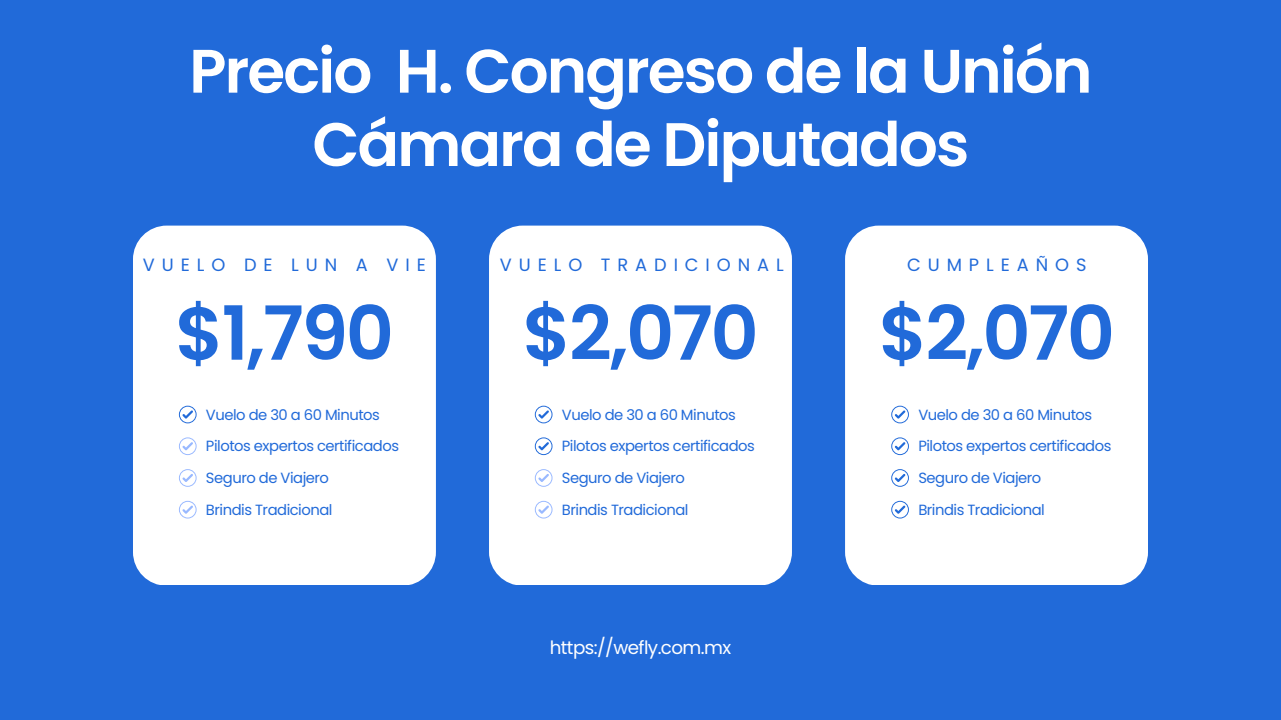
<style>
.page{position:relative;width:1281px;height:720px;background:#216ad9}
.page>*{position:absolute;margin:0;border:0;box-sizing:border-box;transform-origin:0 0}
.t1{font:600 74.62px "Poppins";letter-spacing:-.03em;color:#216ad9}
.t2{font:600 61.38px/73.4px "Poppins";letter-spacing:-.03em;color:#fff;text-align:center}
.t3{font:18.38px "Poppins";letter-spacing:-.03em;color:#fff}
.t4{font:17.75px "Poppins";letter-spacing:.39em;color:#216ad9}
.t5{font:14.75px "Poppins";letter-spacing:-.03em;color:#216ad9}
</style>
<div class="page">
<div style="left:133px;top:226px;width:303px;height:359px;background:#fff;border-radius:34px"></div>
<div style="left:489px;top:226px;width:303px;height:359px;background:#fff;border-radius:34px"></div>
<div style="left:845px;top:226px;width:303px;height:359px;background:#fff;border-radius:34px"></div>
<svg style="left:179px;top:406px;width:18px;height:17px"></svg>
<svg style="left:535px;top:406px;width:17px;height:17px"></svg>
<svg style="left:891px;top:406px;width:18px;height:17px"></svg>
<svg style="left:179px;top:437px;width:18px;height:18px"></svg>
<svg style="left:535px;top:437px;width:17px;height:18px"></svg>
<svg style="left:891px;top:437px;width:18px;height:18px"></svg>
<svg style="left:179px;top:469px;width:18px;height:18px"></svg>
<svg style="left:535px;top:469px;width:17px;height:18px"></svg>
<svg style="left:891px;top:469px;width:18px;height:18px"></svg>
<svg style="left:179px;top:501px;width:18px;height:18px"></svg>
<svg style="left:535px;top:501px;width:17px;height:18px"></svg>
<svg style="left:891px;top:501px;width:18px;height:18px"></svg>
<h2 class="t2" style="left:189px;top:34px;width:905px">Precio H. Congreso de la Unión<br>Cámara de Diputados</h2>
<h3 class="t4" style="left:143px;top:252px;width:284px">VUELO DE LUN A VIE</h3>
<h1 class="t4" style="left:500px;top:252px;width:285px">VUELO TRADICIONAL</h1>
<p class="t4" style="left:907px;top:252px;width:181px">CUMPLEAÑOS</p>
<p class="t1" style="left:175px;top:281px;width:220px">$1,790</p>
<p class="t1" style="left:522px;top:281px;width:238px">$2,070</p>
<p class="t1" style="left:879px;top:281px;width:238px">$2,070</p>
<p class="t5" style="left:206px;top:404px;width:175px">Vuelo de 30 a 60 Minutos</p>
<p class="t5" style="left:562px;top:404px;width:175px">Vuelo de 30 a 60 Minutos</p>
<p class="t5" style="left:918px;top:404px;width:175px">Vuelo de 30 a 60 Minutos</p>
<p class="t5" style="left:206px;top:436px;width:194px">Pilotos expertos certificados</p>
<h1 class="t5" style="left:562px;top:436px;width:194px">Pilotos expertos certificados</h1>
<p class="t5" style="left:918px;top:436px;width:194px">Pilotos expertos certificados</p>
<p class="t5" style="left:206px;top:467px;width:124px">Seguro de Viajero</p>
<p class="t5" style="left:562px;top:467px;width:124px">Seguro de Viajero</p>
<p class="t5" style="left:918px;top:467px;width:124px">Seguro de Viajero</p>
<p class="t5" style="left:206px;top:499px;width:128px">Brindis Tradicional</p>
<p class="t5" style="left:562px;top:499px;width:128px">Brindis Tradicional</p>
<p class="t5" style="left:918px;top:499px;width:128px">Brindis Tradicional</p>
<p class="t3" style="left:550px;top:635px;width:183px">https://wefly.com.mx</p>
</div>
